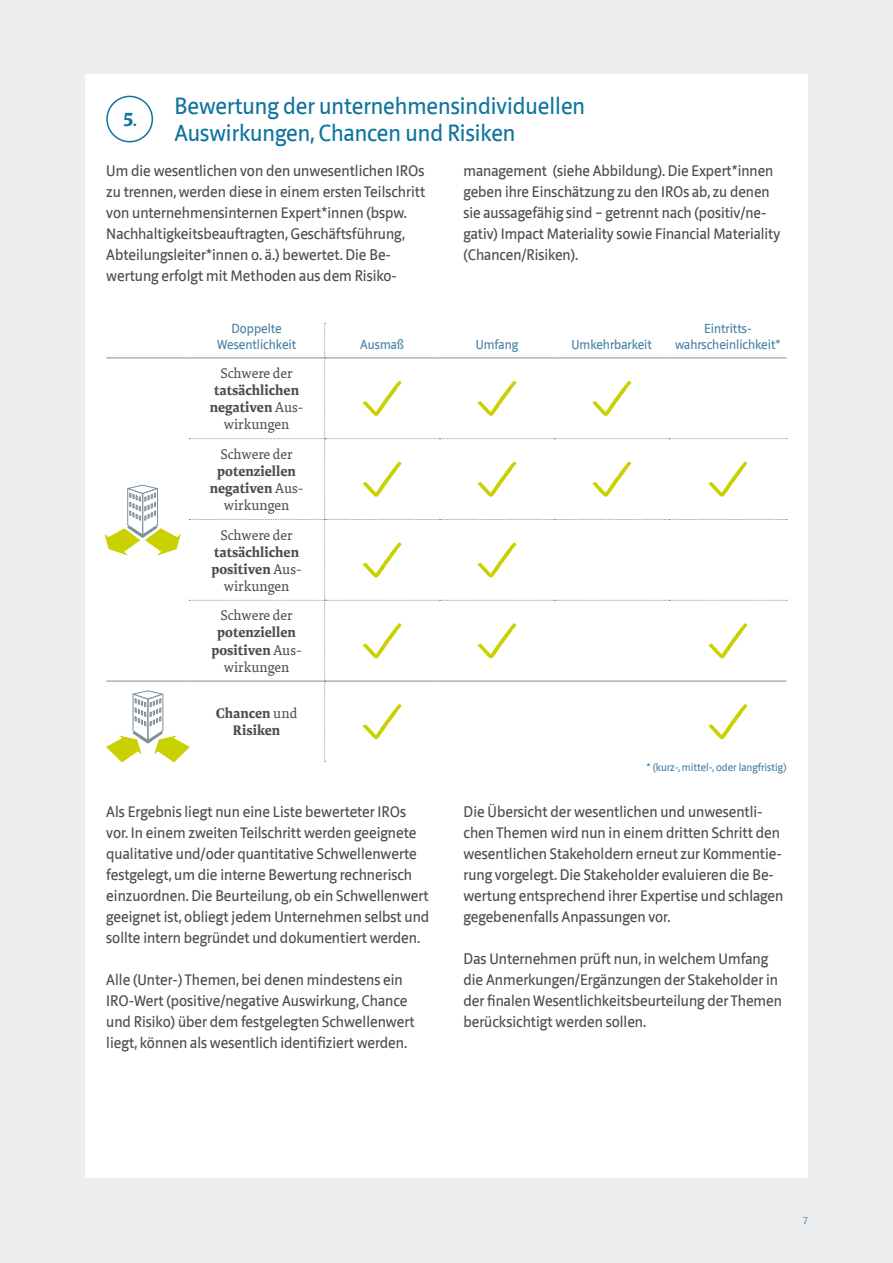
<style>
.page{position:relative;width:893px;height:1263px;background:#eceef0}
.page>*{position:absolute;margin:0;border:0;box-sizing:border-box;transform-origin:0 0}
.t1{font:24px "Riga";color:#10749e}
.t2{font:700 19.5px "Tundra Offc";color:#10749e}
.t3{font:15.75px/21px "Riga";color:#4b4c4d}
.t4{font:14.25px/17.1px "Tundra Offc";color:#4b4c4d;text-align:center}
.t5{font:700 14.25px/17.1px "Tundra Offc";color:#4b4c4d;text-align:center}
.t6{font:13.5px/16.2px "Riga";color:#4681a8;text-align:center}
.t7{font:11.25px "Riga";color:#4681a8}
.t8{font:500 10.5px "Tundra Offc";color:#808f99}
.s1{font-weight:500}
.s2{font-weight:700}
.s3{font-weight:400}
</style>
<div class="page">
<div style="left:85px;top:74px;width:723px;height:1104px;background:#fff"></div>
<div style="left:106px;top:96px;width:47px;height:46px;border:2px solid #10749e;border-radius:50%"></div>
<svg style="left:104px;top:323px;width:683px;height:440px"></svg>
<p class="t1" style="left:174px;top:93px;width:412px">Bewertung der unternehmensindividuellen</p>
<p class="t1" style="left:174px;top:120px;width:343px">Auswirkungen, Chancen und Risiken</p>
<p class="t3" style="left:463px;top:160px;width:318px">management (siehe Abbildung). Die Expert*innen geben ihre Einschätzung zu den IROs ab, zu denen sie aussagefähig sind – getrennt nach (positiv/ne&shy;gativ) Impact Materiality sowie Financial Materiality (Chancen/Risiken).</p>
<p class="t2" style="left:123px;top:108px;width:16px">5<span class="s1">.</span></p>
<p class="t3" style="left:106px;top:160px;width:320px">Um die wesentlichen von den unwesentlichen IROs zu trennen, werden diese in einem ersten Teilschritt von unternehmensinternen Expert*innen (bspw.<br>Nachhaltigkeitsbeauftragten, Geschäftsführung, Abteilungsleiter*innen o. ä.) bewertet. Die Be&shy;wertung erfolgt mit Methoden aus dem Risiko-</p>
<p class="t6" style="left:217px;top:321px;width:81px">Doppelte<br>Wesentlichkeit</p>
<p class="t4" style="left:210px;top:365px;width:95px">Schwere der <span class="s2">tatsächlichen negativen</span> Aus&shy;wirkungen</p>
<p class="t4" style="left:210px;top:446px;width:95px">Schwere der <span class="s2">potenziellen negativen</span> Aus&shy;wirkungen</p>
<p class="t4" style="left:211px;top:527px;width:92px">Schwere der <span class="s2">tatsächlichen positiven</span> Aus&shy;wirkungen</p>
<p class="t4" style="left:211px;top:608px;width:92px">Schwere der <span class="s2">potenziellen positiven</span> Aus&shy;wirkungen</p>
<p class="t5" style="left:216px;top:706px;width:83px">Chancen <span class="s3">und<br></span>Risiken</p>
<p class="t6" style="left:360px;top:337px;width:45px">Ausmaß</p>
<p class="t6" style="left:476px;top:337px;width:44px">Umfang</p>
<p class="t6" style="left:571px;top:337px;width:82px">Umkehrbarkeit</p>
<p class="t6" style="left:675px;top:321px;width:107px">Eintritts&shy;wahrscheinlichkeit*</p>
<p class="t7" style="left:646px;top:761px;width:142px">* (kurz-, mittel-, oder langfristig)</p>
<p class="t3" style="left:106px;top:801px;width:324px">Als Ergebnis liegt nun eine Liste bewerteter IROs vor. In einem zweiten Teilschritt werden geeignete qualitative und/oder quantitative Schwellenwerte festgelegt, um die interne Bewertung rechnerisch einzuordnen. Die Beurteilung, ob ein Schwellenwert</p>
<p class="t3" style="left:106px;top:906px;width:324px">geeignet ist, obliegt jedem Unternehmen selbst und sollte intern begründet und dokumentiert werden.</p>
<p class="t3" style="left:106px;top:969px;width:310px">Alle (Unter-) Themen, bei denen mindestens ein IRO-Wert (positive/negative Auswirkung, Chance und Risiko) über dem festgelegten Schwellenwert liegt, können als wesentlich identifiziert werden.</p>
<p class="t3" style="left:463px;top:801px;width:321px">Die Übersicht der wesentlichen und unwesentli&shy;chen Themen wird nun in einem dritten Schritt den wesentlichen Stakeholdern erneut zur Kommentie&shy;rung vorgelegt. Die Stakeholder evaluieren die Be&shy;wertung entsprechend ihrer Expertise und schlagen gegebenenfalls Anpassungen vor.</p>
<p class="t3" style="left:463px;top:948px;width:320px">Das Unternehmen prüft nun, in welchem Umfang die Anmerkungen/Ergänzungen der Stakeholder in der finalen Wesentlichkeitsbeurteilung der Themen berücksichtigt werden sollen.</p>
<p class="t8" style="left:803px;top:1215px;width:7px">7</p>
</div>
